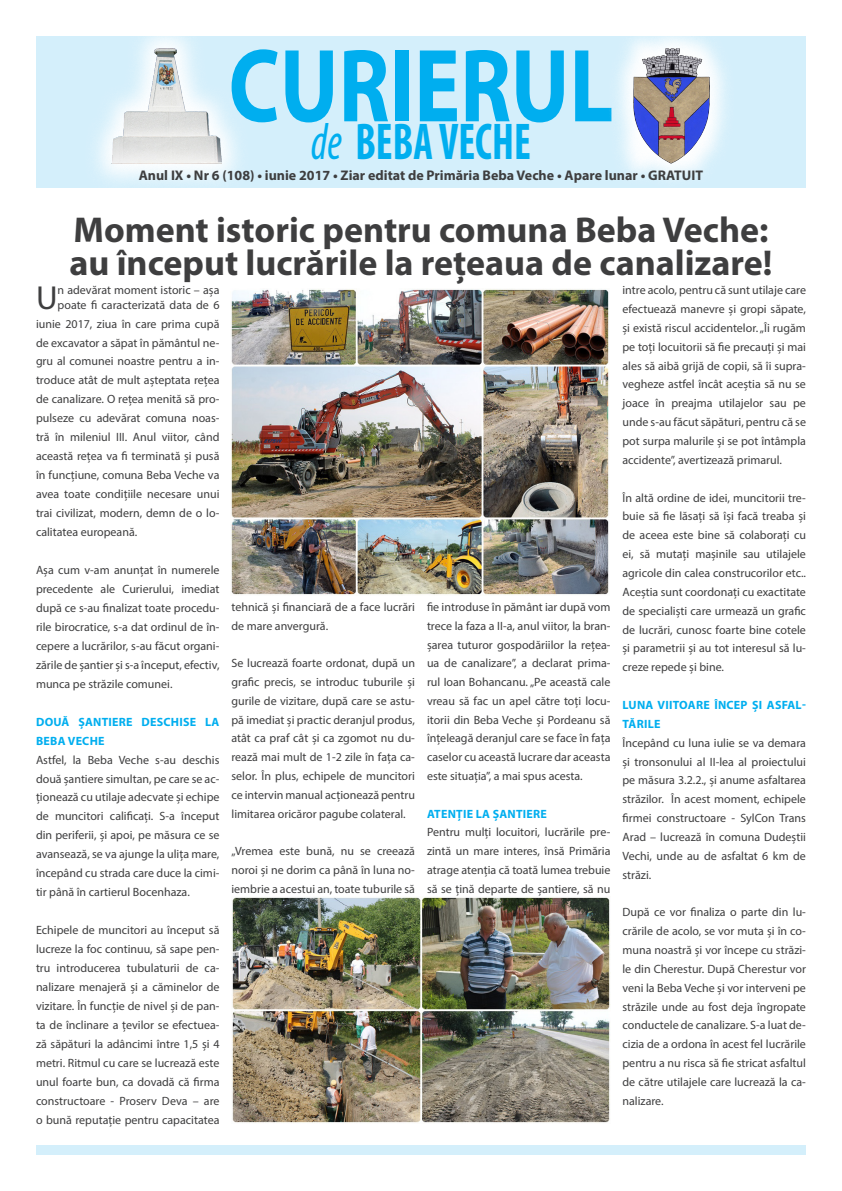
<style>
.page{position:relative;width:842px;height:1191px;background:#fff}
.page>*{position:absolute;margin:0;border:0;box-sizing:border-box;transform-origin:0 0}
.t1{font:700 105px "Myriad Pro";color:#00aeef;scale:.82 1}
.t2{font:700 condensed 52px "Myriad Pro";color:#00aeef;scale:.82 1}
.t3{font:700 36px "Myriad Pro";color:#3e3e3f}
.t4{font:33.4px "Myriad Pro";color:#3e3e3f}
.t5{font:700 14px "Myriad Pro";color:#3e3e3f}
.t6{font:12px/18.8px "Myriad Pro";color:#3e3e3f;text-align:justify}
.t7{font:700 12px/18.9px "Myriad Pro";letter-spacing:.02em;color:#00aeef}
.s1{font-weight:400;font-style:italic}
</style>
<div class="page">
<div style="left:36px;top:36px;width:770px;height:151px;background:#d4effb"></div>
<svg style="left:83px;top:36px;width:168px;height:152px"></svg>
<img style="left:112px;top:48px;width:109px;height:116px">
<div style="left:36px;top:1145px;width:770px;height:10px;background:#d4effb"></div>
<svg style="left:608px;top:36px;width:127px;height:152px"></svg>
<img style="left:634px;top:48px;width:76px;height:116px">
<img style="left:231px;top:896px;width:379px;height:227px">
<img style="left:231px;top:289px;width:378px;height:306px">
<p class="t1" style="left:229px;top:17px;width:471px">CURIERUL</p>
<p class="t2" style="left:311px;top:109px;width:270px"><span class="s1">de</span> BEBA VECHE</p>
<p class="t5" style="left:139px;top:166px;width:566px">Anul IX • Nr 6 (108) • iunie 2017 • Ziar editat de Primăria Beba Veche • Apare lunar • GRATUIT</p>
<p class="t3" style="left:73px;top:206px;width:697px">Moment istoric pentru comuna Beba Veche:</p>
<p class="t3" style="left:69px;top:240px;width:705px">au început lucrările la rețeaua de canalizare!</p>
<p class="t4" style="left:36px;top:277px;width:23px">U</p>
<p class="t6" style="left:58px;top:283px;width:163px;line-height:14.4px">n adevărat moment istoric – așa poate fi caracterizată data de 6</p>
<p class="t6" style="left:36px;top:314px;width:185px">iunie 2017, ziua în care prima cupă de excavator a săpat în pământul ne&shy;gru al comunei noastre pentru a in&shy;troduce atât de mult așteptata rețea de canalizare. O rețea menită să pro&shy;pulseze cu adevărat comuna noas&shy;tră în mileniul III. Anul viitor, când această rețea va fi terminată și pusă în funcțiune, comuna Beba Veche va avea toate condițiile necesare unui trai civilizat, modern, demn de o lo&shy;calitatea europeană.</p>
<p class="t6" style="left:36px;top:560px;width:185px">Așa cum v-am anunțat în numerele precedente ale Curierului, imediat după ce s-au finalizat toate procedu&shy;rile birocratice, s-a dat ordinul de în&shy;cepere a lucrărilor, s-au făcut organi&shy;zările de șantier și s-a început, efectiv, munca pe străzile comunei.</p>
<p class="t7" style="left:36px;top:711px;width:185px">DOUĂ ȘANTIERE DESCHISE LA<br>BEBA VECHE</p>
<p class="t6" style="left:36px;top:750px;width:185px">Astfel, la Beba Veche s-au deschis două șantiere simultan, pe care se ac&shy;ționează cu utilaje adecvate și echipe de muncitori calificați. S-a început din periferii, și apoi, pe măsura ce se avansează, se va ajunge la ulița mare, începând cu strada care duce la cimi&shy;tir până în cartierul Bocenhaza.</p>
<p class="t6" style="left:36px;top:920px;width:185px">Echipele de muncitori au început să lucreze la foc continuu, să sape pen&shy;tru introducerea tubulaturii de ca&shy;nalizare menajeră și a căminelor de vizitare. În funcție de nivel și de pan&shy;ta de înclinare a țevilor se efectuea&shy;ză săpături la adâncimi între 1,5 și 4 metri. Ritmul cu care se lucrează este unul foarte bun, ca dovadă că firma constructoare - Proserv Deva – are o bună reputație pentru capacitatea</p>
<p class="t6" style="left:622px;top:280px;width:185px">intre acolo, pentru că sunt utilaje care efectuează manevre și gropi săpate, și există riscul accidentelor. „Îi rugăm pe toți locuitorii să fie precauți și mai ales să aibă grijă de copii, să îi supra&shy;vegheze astfel încât aceștia să nu se joace în preajma utilajelor sau pe unde s-au făcut săpături, pentru că se pot surpa malurile și se pot întâmpla accidente”, avertizează primarul.</p>
<p class="t6" style="left:622px;top:488px;width:185px">În altă ordine de idei, muncitorii tre&shy;buie să fie lăsați să își facă treaba și de aceea este bine să colaborați cu ei, să mutați mașinile sau utilajele agricole din calea construcorilor etc..<br>Aceștia sunt coordonați cu exactitate de specialiști care urmează un grafic de lucrări, cunosc foarte bine cotele și parametrii și au tot interesul să lu&shy;creze repede și bine.</p>
<p class="t7" style="left:623px;top:695px;width:185px">LUNA VIITOARE ÎNCEP ȘI ASFAL-<br>TĂRILE</p>
<p class="t6" style="left:622px;top:733px;width:185px">Începând cu luna iulie se va demara și tronsonului al II-lea al proiectului pe măsura 3.2.2., și anume asfaltarea străzilor. În acest moment, echipele firmei constructoare - SylCon Trans Arad – lucrează în comuna Dudeștii Vechi, unde au de asfaltat 6 km de străzi.</p>
<p class="t6" style="left:622px;top:902px;width:185px">După ce vor finaliza o parte din lu&shy;crările de acolo, se vor muta și în co&shy;muna noastră și vor începe cu străzi&shy;le din Cherestur. După Cherestur vor veni la Beba Veche și vor interveni pe străzile unde au fost deja îngropate conductele de canalizare. S-a luat de&shy;cizia de a ordona în acest fel lucrările pentru a nu risca să fie stricat asfaltul de către utilajele care lucrează la ca&shy;nalizare.</p>
<p class="t6" style="left:231px;top:597px;width:185px">tehnică și financiară de a face lucrări de mare anvergură.</p>
<p class="t6" style="left:231px;top:654px;width:185px">Se lucrează foarte ordonat, după un grafic precis, se introduc tuburile și gurile de vizitare, după care se astu&shy;pă imediat și practic deranjul produs, atât ca praf cât și ca zgomot nu du&shy;rează mai mult de 1-2 zile în fața ca&shy;selor. În plus, echipele de muncitori ce intervin manual acționează pentru limitarea oricăror pagube colateral.</p>
<p class="t6" style="left:231px;top:841px;width:185px">„Vremea este bună, nu se creează noroi și ne dorim ca până în luna no&shy;iembrie a acestui an, toate tuburile să</p>
<p class="t6" style="left:427px;top:597px;width:185px">fie introduse în pământ iar după vom trece la faza a II-a, anul viitor, la bran&shy;șarea tuturor gospodăriilor la rețea&shy;ua de canalizare”, a declarat prima&shy;rul Ioan Bohancanu. „Pe această cale vreau să fac un apel către toți locu&shy;itorii din Beba Veche și Pordeanu să înțeleagă deranjul care se face în fața caselor cu această lucrare dar aceasta este situația”, a mai spus acesta.</p>
<p class="t7" style="left:427px;top:803px;width:121px">ATENȚIE LA ȘANTIERE</p>
<p class="t6" style="left:427px;top:822px;width:185px">Pentru mulți locuitori, lucrările pre&shy;zintă un mare interes, însă Primăria atrage atenția că toată lumea trebuie să se țină departe de șantiere, să nu</p>
</div>
